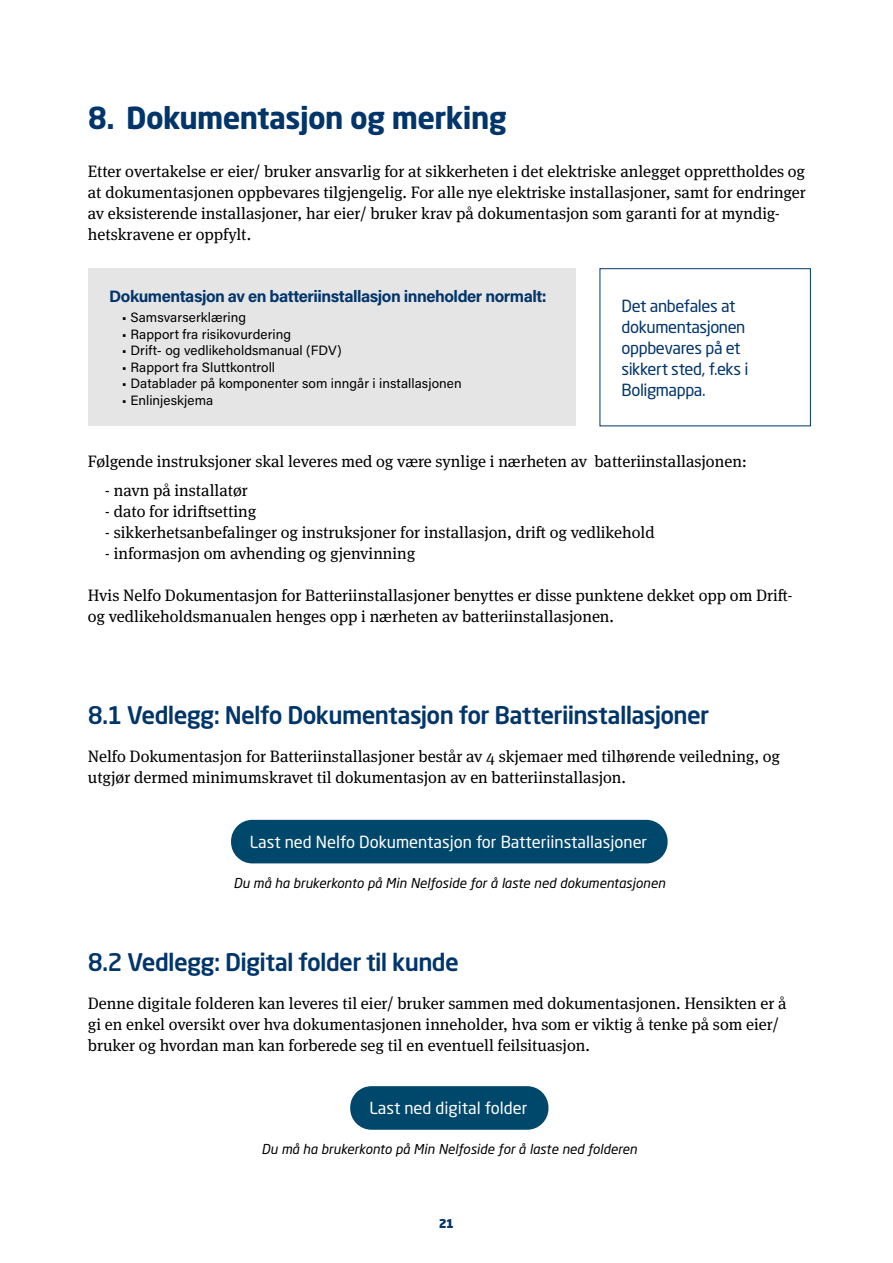
<style>
.page{position:relative;width:893px;height:1263px;background:#fff}
.page>*{position:absolute;margin:0;border:0;box-sizing:border-box;transform-origin:0 0}
.t1{font:700 30px "Neo Sans W1 G";letter-spacing:-.02em;color:#02356a}
.tittel_underkategori{font:500 24px "Neo Sans W1 G";letter-spacing:-.03em;color:#02356a}
.brødtekst_med_linjea{font:16.5px/21px "Meta Serif Pro";color:#000}
.uthevet_avslutningst{font:16.5px/21px "Neo Sans W1 G";letter-spacing:-.025em;color:#02356a}
.brødtekst_med_linjea-2{font:16.5px "Neo Sans W1 G";color:#fff}
.tittel_faktaboks_blå{font:700 16.5px "Acumin Pro";letter-spacing:-.03em;color:#02356a}
.faktatekst_med_innry{font:13.5px "Acumin Pro";letter-spacing:.005em;color:#000}
.brødtekst_med_linjea-3{font:italic 13.5px "Neo Sans W1 G";color:#000}
.t2{font:900 12px "Neo Sans W1 G";color:#02356a}
</style>
<div class="page">
<div style="left:350px;top:1086px;width:198px;height:44px;background:#00476c;border-radius:21px"></div>
<div style="left:231px;top:820px;width:437px;height:43px;background:#00476c;border-radius:21px"></div>
<div style="left:600px;top:268px;width:211px;height:158px;border:1px solid #02356a"></div>
<div style="left:88px;top:268px;width:487px;height:158px;background:#e5e5e5"></div>
<p class="t1" style="left:88px;top:99px;width:420px">8. Dokumentasjon og merking</p>
<p class="brødtekst_med_linjea" style="left:88px;top:160px;width:719px">Etter overtakelse er eier/ bruker ansvarlig for at sikkerheten i det elektriske anlegget opprettholdes og at dokumentasjonen oppbevares tilgjengelig. For alle nye elektriske installasjoner, samt for endringer av eksisterende installasjoner, har eier/ bruker krav på dokumentasjon som garanti for at myndig&shy;hetskravene er oppfylt.</p>
<p class="tittel_faktaboks_blå" style="left:109px;top:284px;width:439px">Dokumentasjon av en batteriinstallasjon inneholder normalt:</p>
<p class="faktatekst_med_innry" style="left:122px;top:308px;width:126px">• Samsvarserklæring</p>
<p class="faktatekst_med_innry" style="left:122px;top:325px;width:171px">• Rapport fra risikovurdering</p>
<p class="faktatekst_med_innry" style="left:122px;top:341px;width:221px">• Drift- og vedlikeholdsmanual (FDV)</p>
<p class="faktatekst_med_innry" style="left:122px;top:358px;width:155px">• Rapport fra Sluttkontroll</p>
<p class="faktatekst_med_innry" style="left:122px;top:374px;width:341px">• Datablader på komponenter som inngår i installasjonen</p>
<p class="faktatekst_med_innry" style="left:122px;top:391px;width:93px">• Enlinjeskjema</p>
<p class="uthevet_avslutningst" style="left:622px;top:295px;width:129px">Det anbefales at dokumentasjonen oppbevares på et sikkert sted, f.eks i<br>Boligmappa.</p>
<p class="brødtekst_med_linjea" style="left:88px;top:450px;width:661px">Følgende instruksjoner skal leveres med og være synlige i nærheten av batteriinstallasjonen:</p>
<p class="brødtekst_med_linjea" style="left:105px;top:479px;width:144px">- navn på installatør</p>
<p class="brødtekst_med_linjea" style="left:105px;top:500px;width:153px">- dato for idriftsetting</p>
<p class="brødtekst_med_linjea" style="left:105px;top:521px;width:551px">- sikkerhetsanbefalinger og instruksjoner for installasjon, drift og vedlikehold</p>
<p class="brødtekst_med_linjea" style="left:105px;top:542px;width:312px">- informasjon om avhending og gjenvinning</p>
<p class="brødtekst_med_linjea" style="left:88px;top:584px;width:706px">Hvis Nelfo Dokumentasjon for Batteriinstallasjoner benyttes er disse punktene dekket opp om Drift&shy;og vedlikeholdsmanualen henges opp i nærheten av batteriinstallasjonen.</p>
<p class="tittel_underkategori" style="left:88px;top:699px;width:623px">8.1 Vedlegg: Nelfo Dokumentasjon for Batteriinstallasjoner</p>
<p class="brødtekst_med_linjea" style="left:88px;top:744px;width:694px">Nelfo Dokumentasjon for Batteriinstallasjoner består av 4 skjemaer med tilhørende veiledning, og utgjør dermed minimumskravet til dokumentasjon av en batteriinstallasjon.</p>
<p class="brødtekst_med_linjea-2" style="left:250px;top:832px;width:399px">Last ned Nelfo Dokumentasjon for Batteriinstallasjoner</p>
<p class="brødtekst_med_linjea-3" style="left:233px;top:875px;width:433px">Du må ha brukerkonto på Min Nelfoside for å laste ned dokumentasjonen</p>
<p class="tittel_underkategori" style="left:88px;top:947px;width:373px">8.2 Vedlegg: Digital folder til kunde</p>
<p class="brødtekst_med_linjea" style="left:88px;top:992px;width:700px">Denne digitale folderen kan leveres til eier/ bruker sammen med dokumentasjonen. Hensikten er å gi en enkel oversikt over hva dokumentasjonen inneholder, hva som er viktig å tenke på som eier/ bruker og hvordan man kan forberede seg til en eventuell feilsituasjon.</p>
<p class="brødtekst_med_linjea-2" style="left:369px;top:1098px;width:159px">Last ned digital folder</p>
<p class="brødtekst_med_linjea-3" style="left:262px;top:1141px;width:377px">Du må ha brukerkonto på Min Nelfoside for å laste ned folderen</p>
<p class="t2" style="left:439px;top:1216px;width:17px">21</p>
</div>
